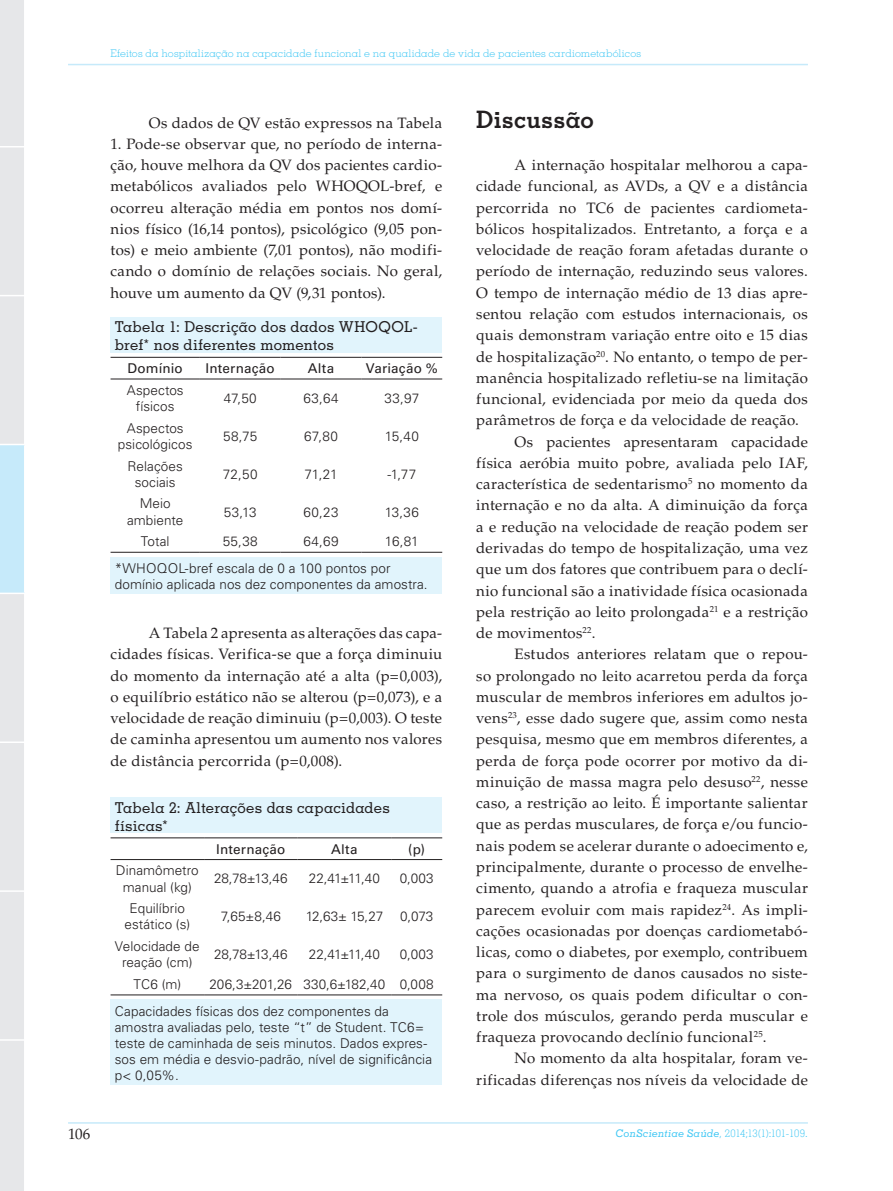
<style>
.page{position:relative;width:893px;height:1191px;background:#fff}
.page>*{position:absolute;margin:0;border:0;box-sizing:border-box;transform-origin:0 0}
.CS_Subtitulo{font:700 24px "Memphis LT Std";letter-spacing:.01em;color:#231f20}
.CS_Normal{font:15px/21.3px "Palatino LT Std";letter-spacing:.02em;color:#231f20;text-align:justify}
.CS_Tabela_-_titulo{font:500 15px/18px "Memphis LT Std";letter-spacing:.01em;color:#231f20}
.CS_Tabela_-_corpo{font:300 13.5px/16.2px "Univers LT Std";letter-spacing:.005em;color:#231f20;text-align:center}
.t1{font:13.5px "Univers LT Std";letter-spacing:.01em;color:#231f20}
.t2{font:300 10.5px "Memphis LT Std";letter-spacing:.01em;color:#40c7f4}
.t3{font:300 10.5px "Memphis LT Std";letter-spacing:-.025em;color:#40c7f4}
.s1{font-weight:500;font-style:italic}
</style>
<div class="page">
<hr style="left:68px;top:64px;width:740px;height:1px;background:#c6eafa">
<hr style="left:68px;top:1122px;width:740px;height:1px;background:#c6eafa">
<svg style="left:0;top:0;width:25px;height:1191px;background:#e3e8ec"></svg>
<div style="left:111px;top:317px;width:331px;height:276px;background:#e1f4fc"></div>
<div style="left:111px;top:353px;width:331px;height:203px;background:#fff"></div>
<hr style="left:111px;top:357px;width:89px;height:1px;background:#231f20">
<hr style="left:200px;top:357px;width:81px;height:1px;background:#231f20">
<hr style="left:281px;top:357px;width:80px;height:1px;background:#231f20">
<hr style="left:361px;top:357px;width:81px;height:1px;background:#231f20">
<hr style="left:111px;top:379px;width:89px;height:1px;background:#231f20">
<hr style="left:200px;top:379px;width:81px;height:1px;background:#231f20">
<hr style="left:281px;top:379px;width:80px;height:1px;background:#231f20">
<hr style="left:361px;top:379px;width:81px;height:1px;background:#231f20">
<hr style="left:111px;top:552px;width:89px;height:1px;background:#231f20">
<hr style="left:200px;top:552px;width:81px;height:1px;background:#231f20">
<hr style="left:281px;top:552px;width:80px;height:1px;background:#231f20">
<hr style="left:361px;top:552px;width:81px;height:1px;background:#231f20">
<div style="left:111px;top:797px;width:331px;height:287px;background:#e1f4fc"></div>
<div style="left:111px;top:833px;width:331px;height:166px;background:#fff"></div>
<hr style="left:111px;top:837px;width:93px;height:1px;background:#231f20">
<hr style="left:204px;top:837px;width:94px;height:1px;background:#231f20">
<hr style="left:298px;top:837px;width:93px;height:1px;background:#231f20">
<hr style="left:391px;top:837px;width:51px;height:1px;background:#231f20">
<hr style="left:111px;top:859px;width:93px;height:1px;background:#231f20">
<hr style="left:204px;top:859px;width:94px;height:1px;background:#231f20">
<hr style="left:298px;top:859px;width:93px;height:1px;background:#231f20">
<hr style="left:391px;top:859px;width:51px;height:1px;background:#231f20">
<hr style="left:111px;top:994px;width:93px;height:1px;background:#231f20">
<hr style="left:204px;top:994px;width:94px;height:1px;background:#231f20">
<hr style="left:298px;top:994px;width:93px;height:1px;background:#231f20">
<hr style="left:391px;top:994px;width:51px;height:1px;background:#231f20">
<p class="t2" style="left:111px;top:47px;width:532px">Efeitos da hospitalização na capacidade funcional e na qualidade de vida de pacientes cardiometabólicos</p>
<p class="CS_Normal" style="left:149px;top:112px;width:295px">Os dados de QV estão expressos na Tabela</p>
<p class="CS_Normal" style="left:111px;top:133px;width:333px">1. Pode-se observar que, no período de interna&shy;ção, houve melhora da QV dos pacientes cardio&shy;metabólicos avaliados pelo WHOQOL-bref, e ocorreu alteração média em pontos nos domí&shy;nios físico (16,14 pontos), psicológico (9,05 pon&shy;tos) e meio ambiente (7,01 pontos), não modifi&shy;cando o domínio de relações sociais. No geral, houve um aumento da QV (9,31 pontos).</p>
<p class="CS_Tabela_-_titulo" style="left:115px;top:318px;width:305px">Tabela 1: Descrição dos dados WHOQOL&shy;bref* nos diferentes momentos</p>
<p class="t1" style="left:128px;top:360px;width:57px">Domínio</p>
<p class="t1" style="left:206px;top:360px;width:71px">Internação</p>
<p class="t1" style="left:308px;top:360px;width:28px">Alta</p>
<p class="t1" style="left:366px;top:360px;width:73px">Variação %</p>
<p class="CS_Tabela_-_corpo" style="left:127px;top:382px;width:58px">Aspectos físicos</p>
<p class="CS_Tabela_-_corpo" style="left:224px;top:390px;width:35px">47,50</p>
<p class="CS_Tabela_-_corpo" style="left:303px;top:390px;width:37px">63,64</p>
<p class="CS_Tabela_-_corpo" style="left:384px;top:390px;width:36px">33,97</p>
<p class="CS_Tabela_-_corpo" style="left:118px;top:420px;width:76px">Aspectos psicológicos</p>
<p class="CS_Tabela_-_corpo" style="left:223px;top:428px;width:36px">58,75</p>
<p class="CS_Tabela_-_corpo" style="left:304px;top:428px;width:35px">67,80</p>
<p class="CS_Tabela_-_corpo" style="left:385px;top:428px;width:36px">15,40</p>
<p class="CS_Tabela_-_corpo" style="left:127px;top:457px;width:57px">Relações sociais</p>
<p class="CS_Tabela_-_corpo" style="left:223px;top:466px;width:36px">72,50</p>
<p class="CS_Tabela_-_corpo" style="left:304px;top:466px;width:35px">71,21</p>
<p class="CS_Tabela_-_corpo" style="left:387px;top:466px;width:30px">-1,77</p>
<p class="CS_Tabela_-_corpo" style="left:127px;top:495px;width:58px">Meio ambiente</p>
<p class="CS_Tabela_-_corpo" style="left:224px;top:503px;width:35px">53,13</p>
<p class="CS_Tabela_-_corpo" style="left:304px;top:503px;width:37px">60,23</p>
<p class="CS_Tabela_-_corpo" style="left:385px;top:503px;width:36px">13,36</p>
<p class="CS_Tabela_-_corpo" style="left:141px;top:533px;width:30px">Total</p>
<p class="CS_Tabela_-_corpo" style="left:223px;top:533px;width:37px">55,38</p>
<p class="CS_Tabela_-_corpo" style="left:303px;top:533px;width:37px">64,69</p>
<p class="CS_Tabela_-_corpo" style="left:385px;top:533px;width:35px">16,81</p>
<p class="CS_Tabela_-_corpo" style="left:115px;top:560px;width:314px;text-align:left">*WHOQOL-bref escala de 0 a 100 pontos por domínio aplicada nos dez componentes da amostra.</p>
<p class="CS_Normal" style="left:111px;top:622px;width:333px;text-indent:38px">A Tabela 2 apresenta as alterações das capa&shy;cidades físicas. Verifica-se que a força diminuiu do momento da internação até a alta (p=0,003), o equilíbrio estático não se alterou (p=0,073), e a velocidade de reação diminuiu (p=0,003). O teste de caminha apresentou um aumento nos valores de distância percorrida (p=0,008).</p>
<p class="CS_Tabela_-_titulo" style="left:115px;top:798px;width:277px">Tabela 2: Alterações das capacidades físicas*</p>
<p class="t1" style="left:216px;top:841px;width:71px">Internação</p>
<p class="t1" style="left:331px;top:841px;width:28px">Alta</p>
<p class="t1" style="left:408px;top:841px;width:18px">(p)</p>
<p class="CS_Tabela_-_corpo" style="left:116px;top:862px;width:84px">Dinamômetro manual (kg)</p>
<p class="CS_Tabela_-_corpo" style="left:214px;top:870px;width:75px">28,78±13,46</p>
<p class="CS_Tabela_-_corpo" style="left:309px;top:870px;width:73px">22,41±11,40</p>
<p class="CS_Tabela_-_corpo" style="left:400px;top:870px;width:35px">0,003</p>
<p class="CS_Tabela_-_corpo" style="left:124px;top:900px;width:67px">Equilíbrio estático (s)</p>
<p class="CS_Tabela_-_corpo" style="left:221px;top:908px;width:62px">7,65±8,46</p>
<p class="CS_Tabela_-_corpo" style="left:306px;top:908px;width:79px">12,63± 15,27</p>
<p class="CS_Tabela_-_corpo" style="left:400px;top:908px;width:35px">0,073</p>
<p class="CS_Tabela_-_corpo" style="left:115px;top:938px;width:86px">Velocidade de reação (cm)</p>
<p class="CS_Tabela_-_corpo" style="left:214px;top:946px;width:75px">28,78±13,46</p>
<p class="CS_Tabela_-_corpo" style="left:309px;top:946px;width:73px">22,41±11,40</p>
<p class="CS_Tabela_-_corpo" style="left:400px;top:946px;width:35px">0,003</p>
<p class="CS_Tabela_-_corpo" style="left:134px;top:976px;width:49px">TC6 (m)</p>
<p class="CS_Tabela_-_corpo" style="left:210px;top:976px;width:226px">206,3±201,26 330,6±182,40 0,008</p>
<p class="CS_Tabela_-_corpo" style="left:115px;top:1002px;width:319px;text-align:left">Capacidades físicas dos dez componentes da amostra avaliadas pelo, teste “t” de Student. TC6= teste de caminhada de seis minutos. Dados expres&shy;sos em média e desvio-padrão, nível de significância p&lt; 0,05%.</p>
<p class="CS_Subtitulo" style="left:476px;top:104px;width:119px">Discussão</p>
<p class="CS_Normal" style="left:476px;top:155px;width:333px;text-indent:38px">A internação hospitalar melhorou a capa&shy;cidade funcional, as AVDs, a QV e a distância percorrida no TC6 de pacientes cardiometa&shy;bólicos hospitalizados. Entretanto, a força e a velocidade de reação foram afetadas durante o período de internação, reduzindo seus valores.<br>O tempo de internação médio de 13 dias apre&shy;sentou relação com estudos internacionais, os quais demonstram variação entre oito e 15 dias de hospitalização<sup>20</sup>. No entanto, o tempo de per&shy;manência hospitalizado refletiu-se na limitação funcional, evidenciada por meio da queda dos parâmetros de força e da velocidade de reação.</p>
<p class="CS_Normal" style="left:476px;top:431px;width:333px;text-indent:38px">Os pacientes apresentaram capacidade física aeróbia muito pobre, avaliada pelo IAF, característica de sedentarismo<sup>5</sup> no momento da internação e no da alta. A diminuição da força a e redução na velocidade de reação podem ser derivadas do tempo de hospitalização, uma vez que um dos fatores que contribuem para o declí&shy;nio funcional são a inatividade física ocasionada pela restrição ao leito prolongada<sup>21</sup> e a restrição de movimentos<sup>22</sup>.</p>
<p class="CS_Normal" style="left:476px;top:644px;width:333px;text-indent:38px">Estudos anteriores relatam que o repou&shy;so prolongado no leito acarretou perda da força muscular de membros inferiores em adultos jo&shy;vens<sup>23</sup>, esse dado sugere que, assim como nesta pesquisa, mesmo que em membros diferentes, a perda de força pode ocorrer por motivo da di&shy;minuição de massa magra pelo desuso<sup>22</sup>, nesse caso, a restrição ao leito. É importante salientar que as perdas musculares, de força e/ou funcio&shy;nais podem se acelerar durante o adoecimento e, principalmente, durante o processo de envelhe&shy;cimento, quando a atrofia e fraqueza muscular parecem evoluir com mais rapidez<sup>24</sup>. As impli&shy;cações ocasionadas por doenças cardiometabó&shy;licas, como o diabetes, por exemplo, contribuem para o surgimento de danos causados no siste&shy;ma nervoso, os quais podem dificultar o con&shy;trole dos músculos, gerando perda muscular e fraqueza provocando declínio funcional<sup>25</sup>.</p>
<p class="CS_Normal" style="left:476px;top:1048px;width:333px;text-align:right">No momento da alta hospitalar, foram ve&shy;rificadas diferenças nos níveis da velocidade de</p>
<p class="CS_Normal" style="left:68px;top:1123px;width:24px">106</p>
<p class="t3" style="left:616px;top:1127px;width:193px"><span class="s1">ConScientiae Saúde</span>, 2014;13(1):101-109.</p>
</div>
